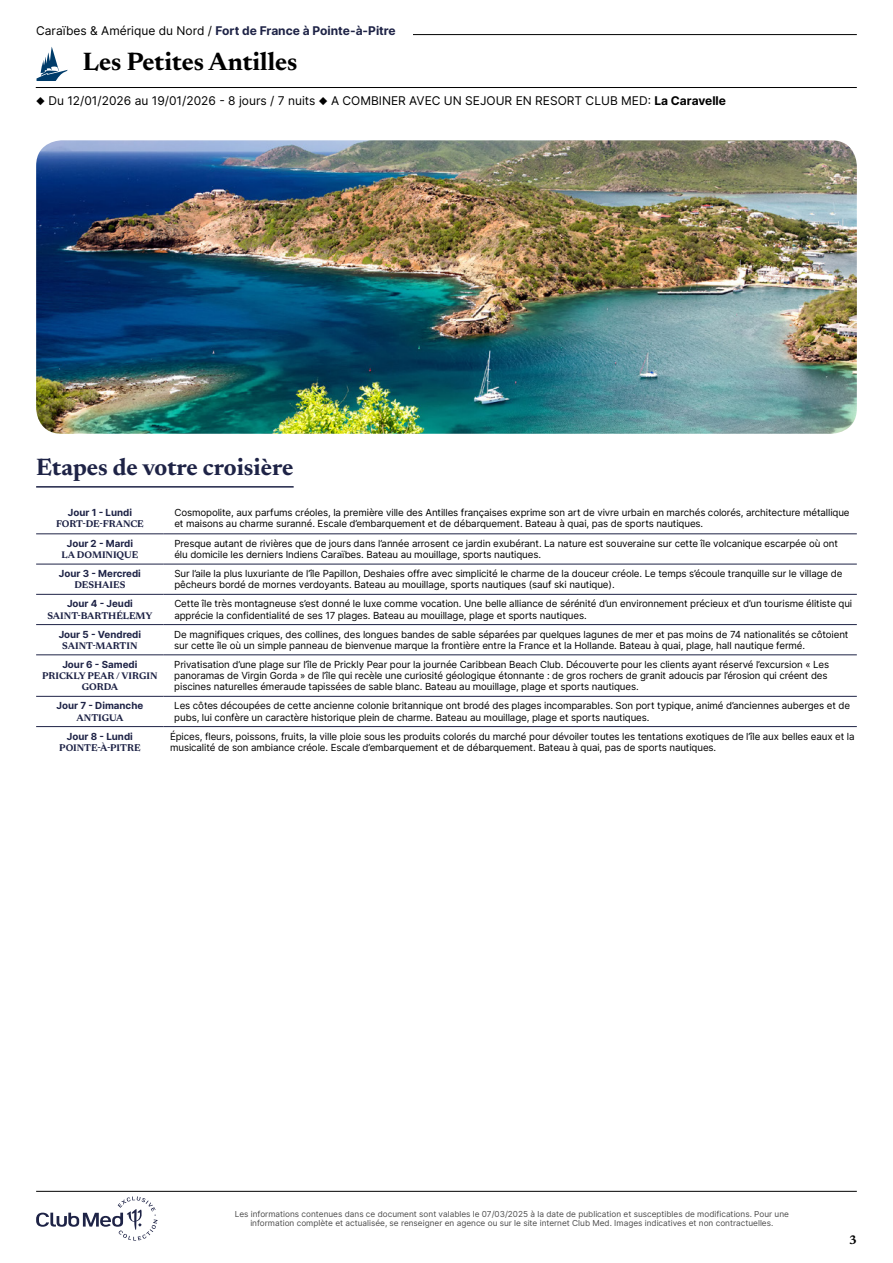
<style>
.page{position:relative;width:893px;height:1263px;background:#fff}
.page>*{position:absolute;margin:0;border:0;box-sizing:border-box;transform-origin:0 0}
.t1{font:700 25.5px "Newsreader 24 pt";color:#000}
.t2{font:700 24px "Newsreader 24 pt";color:#1e2346}
.t3{font:700 12.6px "Newsreader 24 pt";color:#000}
.t4{font:12px "Inter";color:#000}
.t5{font:700 12px "Inter";color:#1e2346}
.t6{font:9.75px/11.2px "Inter";letter-spacing:-.01em;color:#000}
.t7{font:700 9.75px/11.2px "Newsreader 24 pt";color:#1e2346;text-align:center}
.t8{font:700 9.75px "Inter";color:#1e2346}
.t9{font:8.25px/9px "Inter";color:#4d4d4d;text-align:center}
.s1{font-weight:400;color:#000}
.s2{font-weight:700}
</style>
<div class="page">
<hr style="left:107px;top:34px;width:750px;height:1px;background:#000">
<hr style="left:36px;top:87px;width:821px;height:1px;background:#000">
<svg style="left:36px;top:47px;width:32px;height:34px"></svg>
<div style="left:36px;top:26px;width:377px;height:17px;background:#fff"></div>
<img style="left:36px;top:140px;width:821px;height:294px">
<hr style="left:36px;top:486px;width:258px;height:2px;background:#1e2346">
<hr style="left:36px;top:534px;width:128px;height:1px;background:#1e2346">
<hr style="left:164px;top:534px;width:693px;height:1px;background:#1e2346">
<hr style="left:36px;top:564px;width:128px;height:1px;background:#1e2346">
<hr style="left:164px;top:564px;width:693px;height:1px;background:#1e2346">
<hr style="left:36px;top:594px;width:128px;height:1px;background:#1e2346">
<hr style="left:164px;top:594px;width:693px;height:1px;background:#1e2346">
<hr style="left:36px;top:624px;width:128px;height:1px;background:#1e2346">
<hr style="left:164px;top:624px;width:693px;height:1px;background:#1e2346">
<hr style="left:36px;top:655px;width:128px;height:1px;background:#1e2346">
<hr style="left:164px;top:655px;width:693px;height:1px;background:#1e2346">
<hr style="left:36px;top:696px;width:128px;height:1px;background:#1e2346">
<hr style="left:36px;top:726px;width:128px;height:1px;background:#1e2346">
<hr style="left:164px;top:696px;width:693px;height:1px;background:#1e2346">
<hr style="left:164px;top:726px;width:693px;height:1px;background:#1e2346">
<svg style="left:36px;top:1196px;width:122px;height:44px"></svg>
<hr style="left:36px;top:1191px;width:821px;height:1px;background:#000">
<p class="t5" style="left:36px;top:22px;width:361px"><span class="s1">Caraïbes &amp; Amérique du Nord /</span> Fort de France à Pointe-à-Pitre</p>
<h1 class="t1" style="left:83px;top:43px;width:216px">Les Petites Antilles</h1>
<p class="t4" style="left:36px;top:92px;width:691px">◆ Du 12/01/2026 au 19/01/2026 - 8 jours / 7 nuits ◆ A COMBINER AVEC UN SEJOUR EN RESORT CLUB MED: <span class="s2">La Caravelle</span></p>
<h2 class="t2" style="left:36px;top:450px;width:259px">Etapes de votre croisière</h2>
<p class="t8" style="left:68px;top:506px;width:66px">Jour 1 - Lundi</p>
<p class="t7" style="left:56px;top:518px;width:89px">FORT-DE-FRANCE</p>
<p class="t6" style="left:174px;top:507px;width:677px">Cosmopolite, aux parfums créoles, la première ville des Antilles françaises exprime son art de vivre urbain en marchés colorés, architecture métallique et maisons au charme suranné. Escale d’embarquement et de débarquement. Bateau à quai, pas de sports nautiques.</p>
<p class="t8" style="left:67px;top:536px;width:68px">Jour 2 - Mardi</p>
<p class="t7" style="left:62px;top:549px;width:78px">LA DOMINIQUE</p>
<p class="t6" style="left:174px;top:537px;width:665px">Presque autant de rivières que de jours dans l’année arrosent ce jardin exubérant. La nature est souveraine sur cette île volcanique escarpée où ont élu domicile les derniers Indiens Caraïbes. Bateau au mouillage, sports nautiques.</p>
<p class="t8" style="left:59px;top:566px;width:83px">Jour 3 - Mercredi</p>
<p class="t7" style="left:74px;top:579px;width:53px">DESHAIES</p>
<p class="t6" style="left:174px;top:568px;width:670px">Sur l’aile la plus luxuriante de l’île Papillon, Deshaies offre avec simplicité le charme de la douceur créole. Le temps s’écoule tranquille sur le village de pêcheurs bordé de mornes verdoyants. Bateau au mouillage, sports nautiques (sauf ski nautique).</p>
<p class="t8" style="left:67px;top:597px;width:67px">Jour 4 - Jeudi</p>
<p class="t7" style="left:47px;top:609px;width:107px">SAINT-BARTHÉLEMY</p>
<p class="t6" style="left:174px;top:598px;width:679px">Cette île très montagneuse s’est donné le luxe comme vocation. Une belle alliance de sérénité d’un environnement précieux et d’un tourisme élitiste qui apprécie la confidentialité de ses 17 plages. Bateau au mouillage, plage et sports nautiques.</p>
<p class="t8" style="left:59px;top:627px;width:84px">Jour 5 - Vendredi</p>
<p class="t7" style="left:62px;top:639px;width:77px">SAINT-MARTIN</p>
<p class="t6" style="left:174px;top:628px;width:676px">De magnifiques criques, des collines, des longues bandes de sable séparées par quelques lagunes de mer et pas moins de 74 nationalités se côtoient sur cette île où un simple panneau de bienvenue marque la frontière entre la France et la Hollande. Bateau à quai, plage, hall nautique fermé.</p>
<p class="t8" style="left:62px;top:657px;width:76px">Jour 6 - Samedi</p>
<p class="t7" style="left:42px;top:670px;width:117px">PRICKLY PEAR / VIRGIN<br>GORDA</p>
<p class="t6" style="left:174px;top:658px;width:656px">Privatisation d’une plage sur l’île de Prickly Pear pour la journée Caribbean Beach Club. Découverte pour les clients ayant réservé l’excursion « Les panoramas de Virgin Gorda » de l’île qui recèle une curiosité géologique étonnante : de gros rochers de granit adoucis par l’érosion qui créent des piscines naturelles émeraude tapissées de sable blanc. Bateau au mouillage, plage et sports nautiques.</p>
<p class="t8" style="left:57px;top:699px;width:88px">Jour 7 - Dimanche</p>
<p class="t7" style="left:77px;top:711px;width:48px">ANTIGUA</p>
<p class="t6" style="left:174px;top:700px;width:677px">Les côtes découpées de cette ancienne colonie britannique ont brodé des plages incomparables. Son port typique, animé d’anciennes auberges et de pubs, lui confère un caractère historique plein de charme. Bateau au mouillage, plage et sports nautiques.</p>
<p class="t8" style="left:67px;top:729px;width:67px">Jour 8 - Lundi</p>
<p class="t7" style="left:59px;top:741px;width:83px">POINTE-À-PITRE</p>
<p class="t6" style="left:170px;top:730px;width:686px">Épices, fleurs, poissons, fruits, la ville ploie sous les produits colorés du marché pour dévoiler toutes les tentations exotiques de l’île aux belles eaux et la musicalité de son ambiance créole. Escale d’embarquement et de débarquement. Bateau à quai, pas de sports nautiques.</p>
<p class="t9" style="left:235px;top:1209px;width:556px">Les informations contenues dans ce document sont valables le 07/03/2025 à la date de publication et susceptibles de modifications. Pour une information complète et actualisée, se renseigner en agence ou sur le site internet Club Med. Images indicatives et non contractuelles.</p>
<p class="t3" style="left:849px;top:1230px;width:9px">3</p>
</div>
